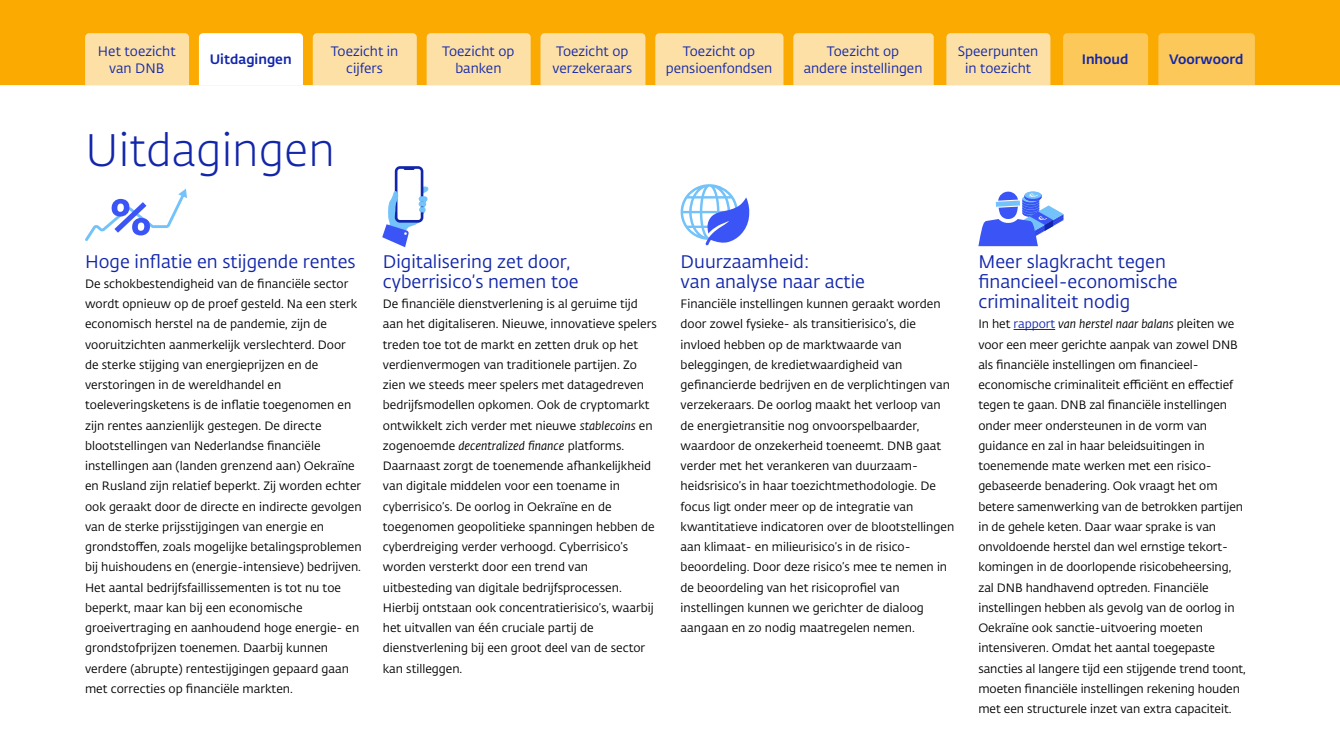
<style>
.page{position:relative;width:1340px;height:754px;background:#fff}
.page>*{position:absolute;margin:0;border:0;box-sizing:border-box;transform-origin:0 0}
.t1{font:300 45px "DNB Fedra";color:#1226aa}
.t2{font:18px/20.2px "DNB Fedra";color:#1226aa}
.t3{font:13.5px/16.5px "DNB Fedra";color:#1226aa;text-align:center}
.t4{font:500 13.5px "DNB Fedra";color:#1226aa}
.t5{font:12px/20.2px "DNB Fedra";color:#000}
.s1{font-style:italic}
.s2{color:#1226aa}
</style>
<div class="page">
<div style="left:0;top:0;width:1339px;height:85px;background:#faaa00"></div>
<div style="left:1158px;top:33px;width:96px;height:52px;background:#fcc859"></div>
<div style="left:1063px;top:33px;width:85px;height:52px;background:#fcc859"></div>
<div style="left:313px;top:33px;width:104px;height:52px;background:#fce0a6"></div>
<div style="left:426px;top:33px;width:104px;height:52px;background:#fce0a6"></div>
<div style="left:540px;top:33px;width:105px;height:52px;background:#fce0a6"></div>
<div style="left:655px;top:33px;width:128px;height:52px;background:#fce0a6"></div>
<div style="left:793px;top:33px;width:140px;height:52px;background:#fce0a6"></div>
<div style="left:946px;top:33px;width:104px;height:52px;background:#fce0a6"></div>
<div style="left:85px;top:33px;width:104px;height:52px;background:#fce0a6"></div>
<svg style="left:199px;top:33px;width:104px;height:52px"></svg>
<svg style="left:85px;top:189px;width:102px;height:52px"></svg>
<svg style="left:680px;top:184px;width:70px;height:61px"></svg>
<hr style="left:1013px;top:329px;width:42px;height:1px;background:#1226aa">
<svg style="left:978px;top:191px;width:85px;height:55px"></svg>
<svg style="left:382px;top:166px;width:47px;height:81px"></svg>
<p class="t3" style="left:98px;top:43px;width:79px">Het toezicht van DNB</p>
<p class="t4" style="left:210px;top:51px;width:83px">Uitdagingen</p>
<p class="t3" style="left:331px;top:43px;width:69px">Toezicht in cijfers</p>
<p class="t3" style="left:442px;top:43px;width:74px">Toezicht op banken</p>
<p class="t3" style="left:552px;top:43px;width:81px;text-align:left">Toezicht op verzekeraars</p>
<p class="t3" style="left:666px;top:43px;width:108px">Toezicht op pensioenfondsen</p>
<p class="t3" style="left:803px;top:43px;width:120px">Toezicht op andere instellingen</p>
<p class="t3" style="left:958px;top:43px;width:82px">Speerpunten in toezicht</p>
<h1 class="t1" style="left:85px;top:123px;width:251px">Uitdagingen</h1>
<p class="t4" style="left:1081px;top:51px;width:48px">Inhoud</p>
<p class="t4" style="left:1169px;top:51px;width:76px">Voorwoord</p>
<h2 class="t2" style="left:85px;top:251px;width:272px">Hoge inflatie en stijgende rentes</h2>
<p class="t5" style="left:85px;top:273px;width:278px">De schokbestendigheid van de financiële sector wordt opnieuw op de proef gesteld. Na een sterk economisch herstel na de pandemie, zijn de vooruitzichten aanmerkelijk verslechterd. Door de sterke stijging van energieprijzen en de verstoringen in de wereldhandel en toeleveringsketens is de inflatie toegenomen en zijn rentes aanzienlijk gestegen. De directe blootstellingen van Nederlandse financiële instellingen aan (landen grenzend aan) Oekraïne en Rusland zijn relatief beperkt. Zij worden echter ook geraakt door de directe en indirecte gevolgen van de sterke prijsstijgingen van energie en grondstoffen, zoals mogelijke betalingsproblemen bij huishoudens en (energie- intensieve) bedrijven.<br>Het aantal bedrijfsfaillissementen is tot nu toe beperkt, maar kan bij een economische groeivertraging en aanhoudend hoge energie- en grondstofprijzen toenemen. Daarbij kunnen verdere (abrupte) rentestijgingen gepaard gaan met correcties op financiële markten.</p>
<h2 class="t2" style="left:383px;top:251px;width:197px">Digitalisering zet door, cyberrisico’s nemen toe</h2>
<p class="t5" style="left:383px;top:294px;width:275px">De financiële dienstverlening is al geruime tijd aan het digitaliseren. Nieuwe, innovatieve spelers treden toe tot de markt en zetten druk op het verdienvermogen van traditionele partijen. Zo zien we steeds meer spelers met datagedreven bedrijfsmodellen opkomen. Ook de cryptomarkt ontwikkelt zich verder met nieuwe <span class="s1">stablecoins</span> en zogenoemde <span class="s1">decentralized finance</span> platforms.<br>Daarnaast zorgt de toenemende afhankelijkheid van digitale middelen voor een toename in cyberrisico’s. De oorlog in Oekraïne en de toegenomen geopolitieke spanningen hebben de cyberdreiging verder verhoogd. Cyberrisico’s worden versterkt door een trend van uitbesteding van digitale bedrijfsprocessen.<br>Hierbij ontstaan ook concentratierisico’s, waarbij het uitvallen van één cruciale partij de dienstverlening bij een groot deel van de sector kan stilleggen.</p>
<h2 class="t2" style="left:680px;top:251px;width:186px">Duurzaamheid:<br>van analyse naar actie</h2>
<p class="t5" style="left:680px;top:294px;width:275px">Financiële instellingen kunnen geraakt worden door zowel fysieke- als transitierisico’s, die invloed hebben op de marktwaarde van beleggingen, de kredietwaardigheid van gefinancierde bedrijven en de verplichtingen van verzekeraars. De oorlog maakt het verloop van de energietransitie nog onvoorspelbaarder, waardoor de onzekerheid toeneemt. DNB gaat verder met het verankeren van duurzaam&shy;heidsrisico’s in haar toezichtmethodologie. De focus ligt onder meer op de integratie van kwantitatieve indicatoren over de blootstellingen aan klimaat- en milieurisico’s in de risico&shy;beoordeling. Door deze risico’s mee te nemen in de beoordeling van het risicoprofiel van instellingen kunnen we gerichter de dialoog aangaan en zo nodig maatregelen nemen.</p>
<h2 class="t2" style="left:978px;top:251px;width:201px">Meer slagkracht tegen financieel-economische criminaliteit nodig</h2>
<p class="t5" style="left:978px;top:314px;width:269px">In het <span class="s2">rapport</span> <span class="s1">van herstel naar balans</span> pleiten we voor een meer gerichte aanpak van zowel DNB als financiële instellingen om financieel&shy;economische criminaliteit efficiënt en effectief tegen te gaan. DNB zal financiële instellingen onder meer ondersteunen in de vorm van guidance en zal in haar beleidsuitingen in toenemende mate werken met een risico&shy;gebaseerde benadering. Ook vraagt het om betere samenwerking van de betrokken partijen in de gehele keten. Daar waar sprake is van onvoldoende herstel dan wel ernstige tekort&shy;komingen in de doorlopende risicobeheersing, zal DNB handhavend optreden. Financiële instellingen hebben als gevolg van de oorlog in Oekraïne ook sanctie- uitvoering moeten intensiveren. Omdat het aantal toegepaste sancties al langere tijd een stijgende trend toont, moeten financiële instellingen rekening houden met een structurele inzet van extra capaciteit.</p>
</div>
